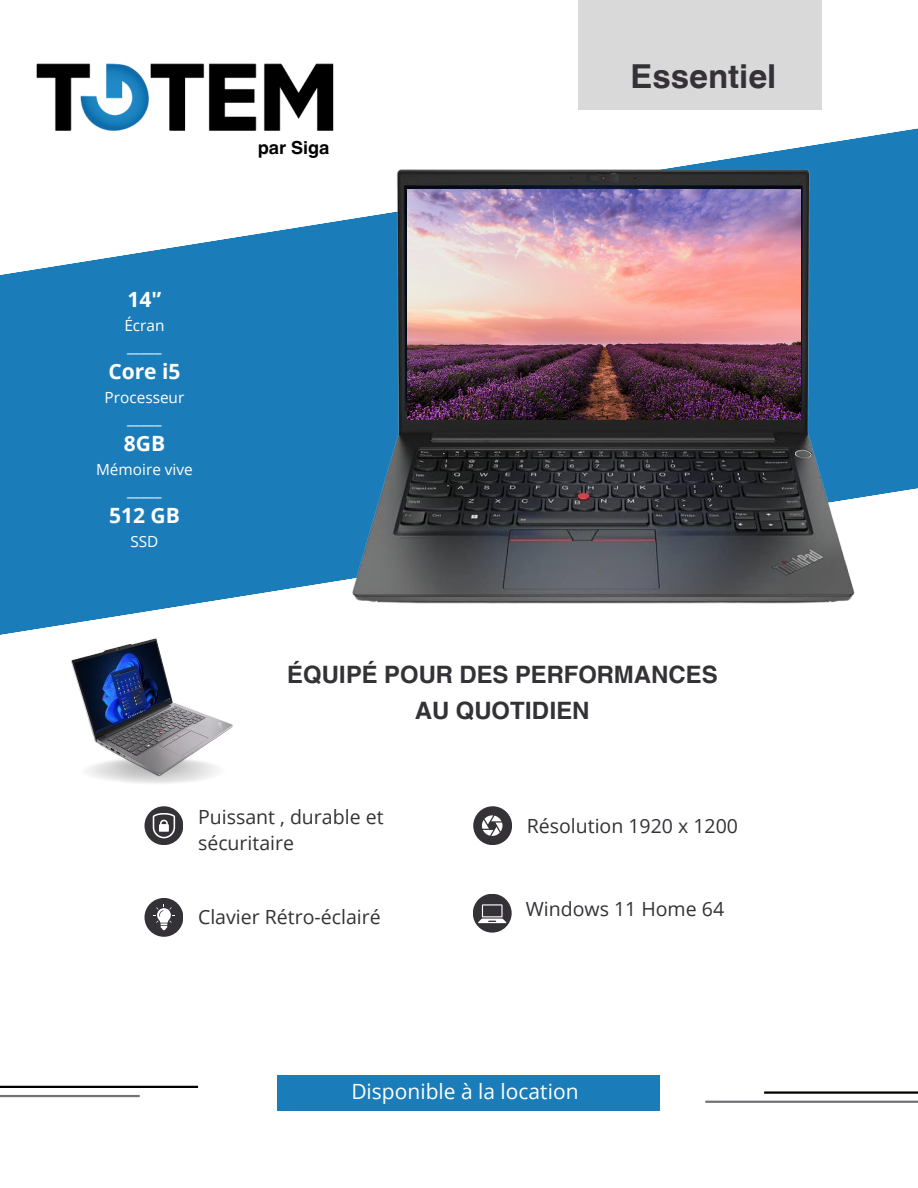
<style>
.page{position:relative;width:918px;height:1188px;background:#fff}
.page>*{position:absolute;margin:0;border:0;box-sizing:border-box;transform-origin:0 0}
.t1{font:700 33px "Helvetica World";color:#343237}
.t2{font:700 24px/36px "Helvetica World";color:#343237;text-align:center}
.t3{font:21px "Open Sans";color:#fff}
.t4{font:700 21px "Open Sans";color:#fff}
.t5{font:19.5px/26.5px "Open Sans";color:#343237}
.t6{font:700 18px "Helvetica World";color:#000}
.t7{font:15.45px "Open Sans";color:#fff}
</style>
<div class="page">
<svg style="left:0;top:109px;width:918px;height:526px;fill:#1a7cb9"></svg>
<div style="left:579px;top:0;width:243px;height:109px;background:#d9d9d9"></div>
<img style="left:30px;top:63px;width:306px;height:75px">
<div style="left:144px;top:806px;width:39px;height:39px;background:#343237;border-radius:50%"></div>
<svg style="left:153px;top:813px;width:22px;height:25px"></svg>
<div style="left:144px;top:898px;width:39px;height:39px;background:#343237;border-radius:50%"></div>
<svg style="left:153px;top:905px;width:22px;height:25px"></svg>
<div style="left:473px;top:806px;width:39px;height:39px;background:#343237;border-radius:50%"></div>
<div style="left:473px;top:894px;width:39px;height:39px;background:#343237;border-radius:50%"></div>
<hr style="left:0;top:1095px;width:140px;height:2px;background:#727377">
<hr style="left:0;top:1086px;width:198px;height:2px;background:#000">
<hr style="left:705px;top:1101px;width:213px;height:2px;background:#727377">
<hr style="left:764px;top:1091px;width:154px;height:3px;background:#000">
<div style="left:277px;top:1075px;width:383px;height:36px;background:#1a7cb9"></div>
<svg style="left:482px;top:815px;width:20px;height:21px"></svg>
<svg style="left:478px;top:904px;width:28px;height:19px"></svg>
<img style="left:56px;top:630px;width:193px;height:153px">
<img style="left:351px;top:169px;width:504px;height:441px">
<img style="left:408px;top:190px;width:392px;height:229px">
<p class="t4" style="left:127px;top:285px;width:36px">14'’</p>
<p class="t7" style="left:124px;top:314px;width:42px">Écran</p>
<p class="t7" style="left:127px;top:336px;width:36px">_____</p>
<p class="t4" style="left:108px;top:357px;width:74px">Core i5</p>
<h4 class="t7" style="left:105px;top:386px;width:81px">Processeur</h4>
<p class="t7" style="left:127px;top:408px;width:36px">_____</p>
<p class="t4" style="left:124px;top:429px;width:43px">8GB</p>
<p class="t7" style="left:96px;top:458px;width:98px">Mémoire vive</p>
<h2 class="t7" style="left:127px;top:480px;width:36px">_____</h2>
<p class="t4" style="left:109px;top:501px;width:72px">512 GB</p>
<h3 class="t7" style="left:130px;top:530px;width:30px">SSD</h3>
<p class="t6" style="left:258px;top:133px;width:73px">par Siga</p>
<p class="t1" style="left:631px;top:50px;width:147px">Essentiel</p>
<p class="t2" style="left:287px;top:655px;width:432px">ÉQUIPÉ POUR DES PERFORMANCES<br>AU QUOTIDIEN</p>
<p class="t5" style="left:198px;top:803px;width:187px">Puissant , durable et sécuritaire</p>
<p class="t5" style="left:198px;top:903px;width:184px">Clavier Rétro-éclairé</p>
<p class="t5" style="left:527px;top:813px;width:213px">Résolution 1920 x 1200</p>
<p class="t5" style="left:526px;top:895px;width:200px">Windows 11 Home 64</p>
<p class="t3" style="left:351px;top:1077px;width:229px">Disponible à la location</p>
</div>
